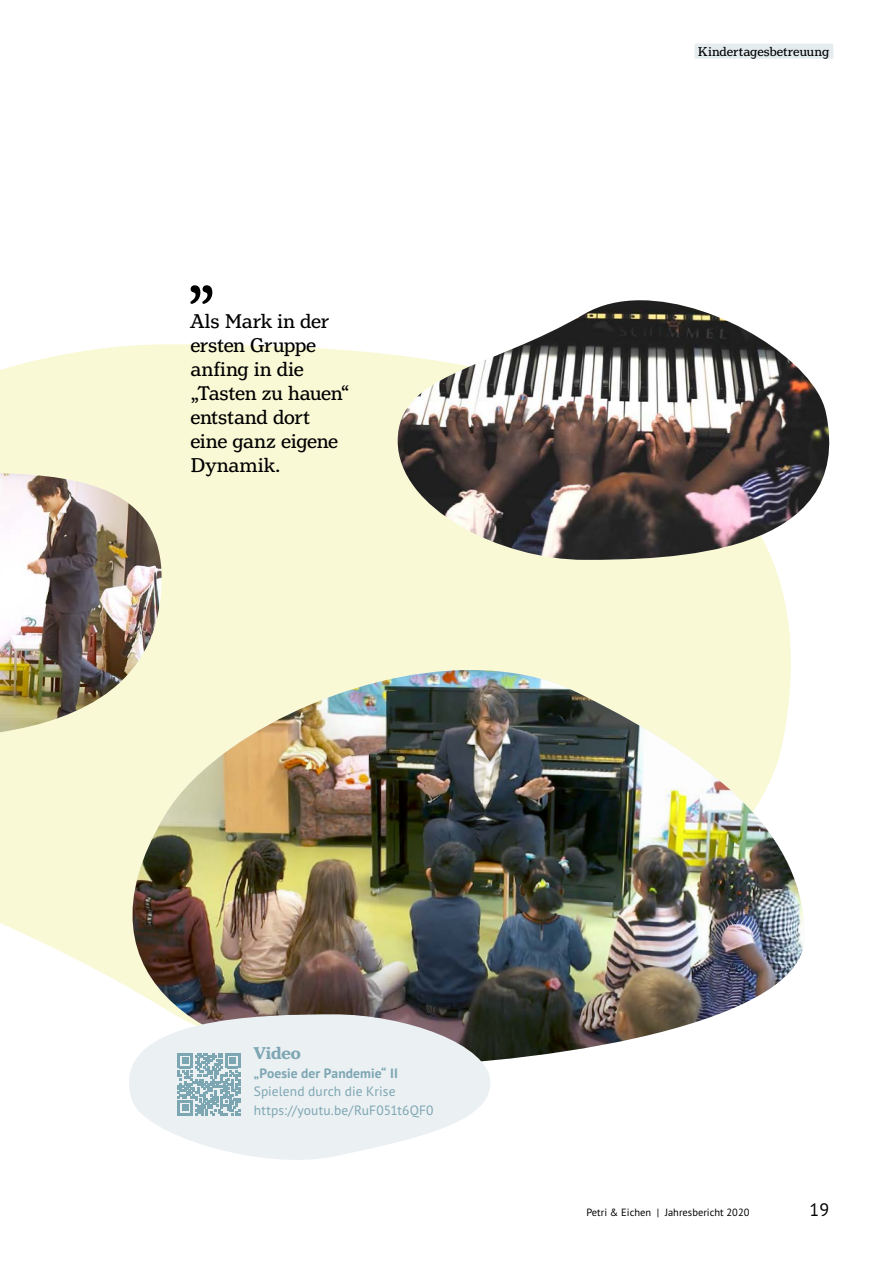
<style>
.page{position:relative;width:893px;height:1263px;background:#fff}
.page>*{position:absolute;margin:0;border:0;box-sizing:border-box;transform-origin:0 0}
.t1{font:21px/24px "Henriette";letter-spacing:-.01em;color:#000}
.t2{font:700 18px "Henriette";letter-spacing:-.005em;color:#7da6b3}
.t3{font:18px "PT Sans Pro";color:#000}
.t4{font:13.5px/18.8px "PT Sans Pro";letter-spacing:.01em;color:#7da6b3}
.t5{font:700 13.5px "PT Sans Pro";letter-spacing:.01em;color:#7da6b3}
.t6{font:13.5px "Henriette";letter-spacing:.005em;color:#000}
.t7{font:10.5px "PT Sans Pro";color:#000}
</style>
<div class="page">
<div style="left:0;top:344px;width:789px;height:608px;background:#faf9d6"></div>
<svg style="left:190px;top:285px;width:22px;height:19px"></svg>
<div style="left:61px;top:627px;width:730px;height:355px;background:#faf9d6"></div>
<img style="left:119px;top:670px;width:685px;height:391px">
<div style="left:0;top:468px;width:162px;height:273px;background:#faf9d6"></div>
<img style="left:0;top:473px;width:162px;height:259px">
<img style="left:398px;top:300px;width:432px;height:260px">
<svg style="left:119px;top:1014px;width:371px;height:146px;fill:#ebf0f3"></svg>
<svg style="left:178px;top:1053px;width:62px;height:62px;background:#a1bec7"></svg>
<div style="left:695px;top:44px;width:138px;height:15px;background:#e4ecef"></div>
<p class="t1" style="left:190px;top:309px;width:161px">Als Mark in der ersten Gruppe anfing in die „Tasten zu hauen“ entstand dort eine ganz eigene<br>Dynamik.</p>
<p class="t6" style="left:698px;top:43px;width:133px">Kindertagesbetreuung</p>
<p class="t2" style="left:254px;top:1042px;width:49px">Video</p>
<p class="t5" style="left:254px;top:1064px;width:146px">„Poesie der Pandemie“ II</p>
<p class="t4" style="left:254px;top:1082px;width:181px">Spielend durch die Krise https://youtu.be/RuF051t6QF0</p>
<p class="t7" style="left:586px;top:1206px;width:165px">Petri &amp; Eichen | Jahresbericht 2020</p>
<p class="t3" style="left:810px;top:1198px;width:21px">19</p>
</div>
